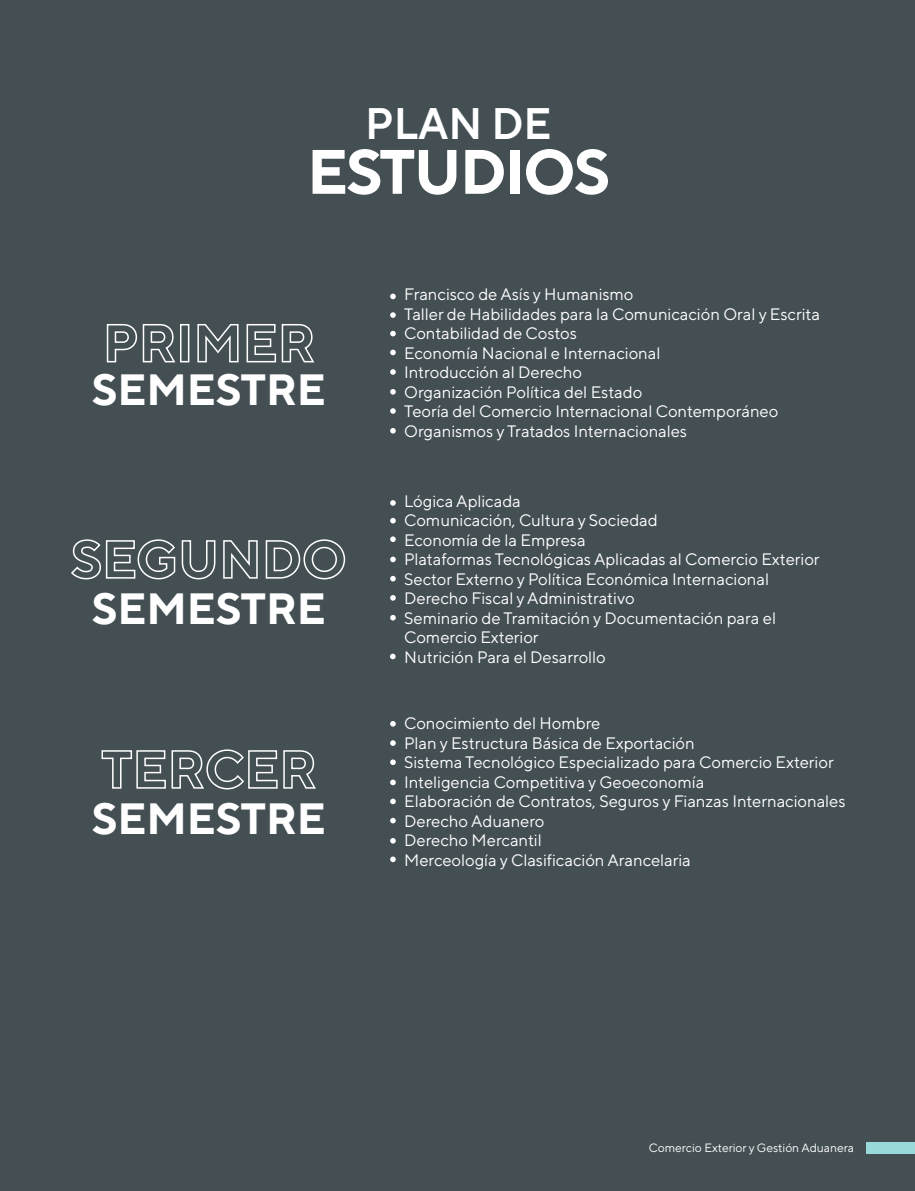
<style>
.page{position:relative;width:915px;height:1191px;background:#fff}
.page>*{position:absolute;margin:0;border:0;box-sizing:border-box;transform-origin:0 0}
.t1{font:700 62.55px "Mail Sans Roman";letter-spacing:-.03em;color:#fff}
.t2{font:600 43.95px "Mail Sans Roman";color:#fff}
.t3{font:700 43.5px "Mail Sans Roman";color:#fff}
.t4{font:16.5px/19.5px "Mail Sans Roman";color:#fff}
.t5{font:12px "Mail Sans Roman";color:#fff}
</style>
<div class="page">
<div style="left:0;top:0;width:914px;height:1191px;background:#444f54"></div>
<svg style="left:390px;top:294px;width:5px;height:5px"></svg>
<svg style="left:390px;top:312px;width:5px;height:6px"></svg>
<svg style="left:390px;top:331px;width:5px;height:5px"></svg>
<svg style="left:390px;top:350px;width:5px;height:5px"></svg>
<svg style="left:390px;top:369px;width:5px;height:6px"></svg>
<svg style="left:390px;top:389px;width:5px;height:5px"></svg>
<svg style="left:390px;top:408px;width:5px;height:6px"></svg>
<svg style="left:390px;top:428px;width:5px;height:5px"></svg>
<svg style="left:71px;top:539px;width:145px;height:41px"></svg>
<svg style="left:223px;top:540px;width:35px;height:39px"></svg>
<svg style="left:265px;top:539px;width:81px;height:41px"></svg>
<svg style="left:101px;top:749px;width:215px;height:41px"></svg>
<svg style="left:106px;top:324px;width:70px;height:39px"></svg>
<div style="left:180px;top:324px;width:9px;height:38px;border:2px solid #fff"></div>
<svg style="left:197px;top:324px;width:42px;height:39px"></svg>
<svg style="left:246px;top:324px;width:69px;height:39px"></svg>
<svg style="left:390px;top:500px;width:5px;height:6px"></svg>
<svg style="left:390px;top:536px;width:5px;height:6px"></svg>
<svg style="left:390px;top:556px;width:5px;height:6px"></svg>
<svg style="left:390px;top:518px;width:5px;height:5px"></svg>
<svg style="left:390px;top:576px;width:5px;height:5px"></svg>
<svg style="left:390px;top:595px;width:5px;height:5px"></svg>
<svg style="left:390px;top:615px;width:5px;height:5px"></svg>
<svg style="left:390px;top:653px;width:5px;height:6px"></svg>
<svg style="left:390px;top:721px;width:5px;height:5px"></svg>
<svg style="left:390px;top:759px;width:5px;height:6px"></svg>
<svg style="left:390px;top:779px;width:5px;height:6px"></svg>
<svg style="left:390px;top:740px;width:5px;height:6px"></svg>
<svg style="left:390px;top:798px;width:5px;height:6px"></svg>
<svg style="left:390px;top:818px;width:5px;height:5px"></svg>
<svg style="left:390px;top:838px;width:5px;height:5px"></svg>
<svg style="left:390px;top:856px;width:5px;height:6px"></svg>
<div style="left:866px;top:1142px;width:48px;height:11px;background:#99d9d9"></div>
<h2 class="t2" style="left:365px;top:98px;width:188px">PLAN DE</h2>
<h1 class="t1" style="left:307px;top:135px;width:304px">ESTUDIOS</h1>
<h3 class="t3" style="left:92px;top:364px;width:235px">SEMESTRE</h3>
<h3 class="t3" style="left:92px;top:582px;width:235px">SEMESTRE</h3>
<h3 class="t3" style="left:92px;top:792px;width:235px">SEMESTRE</h3>
<p class="t4" style="left:404px;top:285px;width:417px">Francisco de Asís y Humanismo<br>Taller de Habilidades para la Comunicación Oral y Escrita Contabilidad de Costos<br>Economía Nacional e Internacional<br>Introducción al Derecho<br>Organización Política del Estado<br>Teoría del Comercio Internacional Contemporáneo Organismos y Tratados Internacionales</p>
<p class="t4" style="left:404px;top:491px;width:417px">Lógica Aplicada<br>Comunicación, Cultura y Sociedad<br>Economía de la Empresa<br>Plataformas Tecnológicas Aplicadas al Comercio Exterior Sector Externo y Política Económica Internacional Derecho Fiscal y Administrativo<br>Seminario de Tramitación y Documentación para el Comercio Exterior<br>Nutrición Para el Desarrollo</p>
<p class="t4" style="left:404px;top:713px;width:442px">Conocimiento del Hombre<br>Plan y Estructura Básica de Exportación<br>Sistema Tecnológico Especializado para Comercio Exterior Inteligencia Competitiva y Geoeconomía<br>Elaboración de Contratos, Seguros y Fianzas Internacionales Derecho Aduanero<br>Derecho Mercantil<br>Merceología y Clasificación Arancelaria</p>
<p class="t5" style="left:648px;top:1140px;width:207px">Comercio Exterior y Gestión Aduanera</p>
</div>
